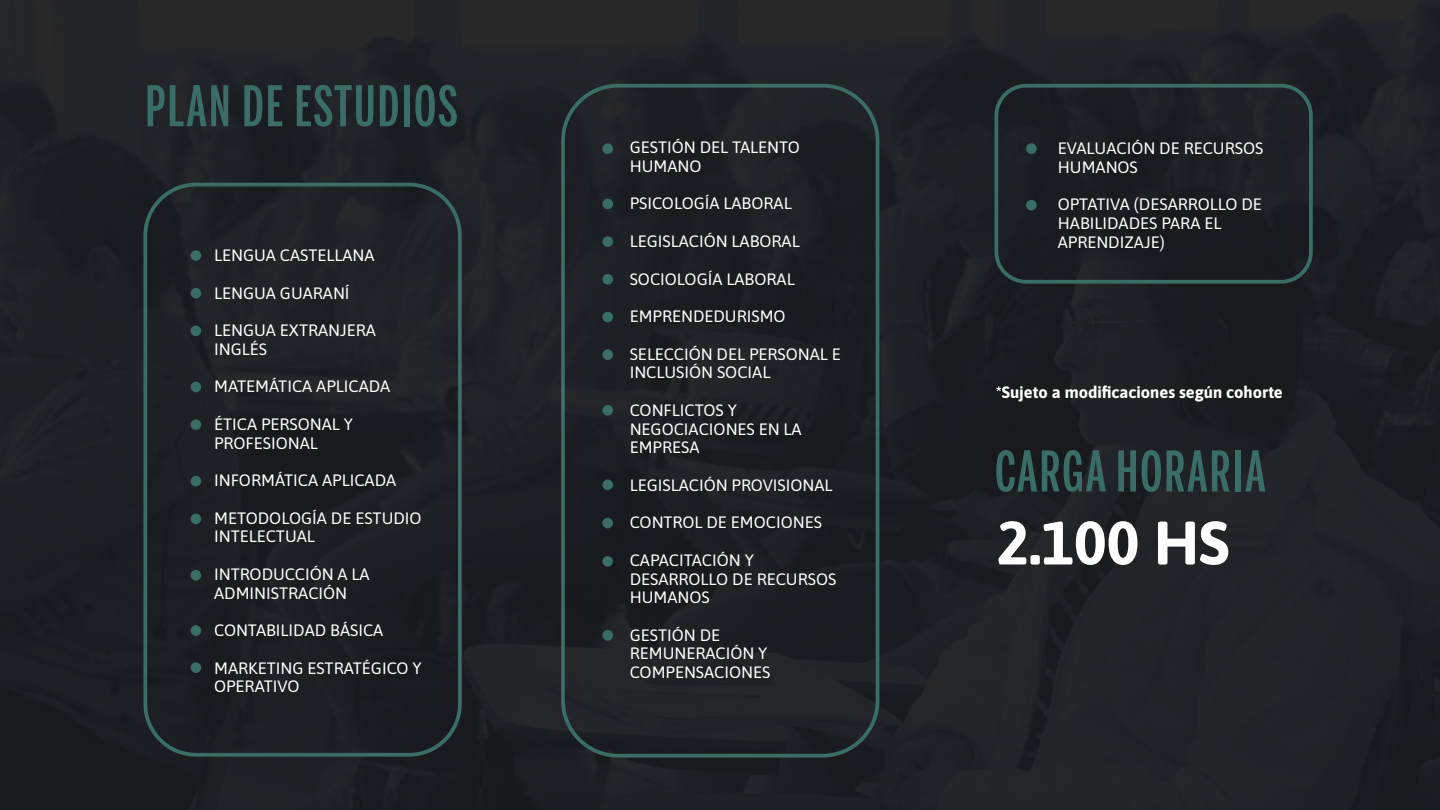
<style>
.page{position:relative;width:1440px;height:810px;background:#1e2124}
.page>*{position:absolute;margin:0;border:0;box-sizing:border-box;transform-origin:0 0}
.t1{font:700 61.12px "Asap";color:#fff}
.t2{font:500 55.5px "Benton Sans Extra Comp";letter-spacing:.035em;color:#3b6d67}
.t3{font:16.5px/18.8px "Asap";color:#fff}
.t4{font:700 16.5px "Asap";color:#fff}
</style>
<div class="page">
<div style="left:561px;top:84px;width:318px;height:674px;border:4px solid #3b6d67;border-radius:55px"></div>
<div style="left:994px;top:84px;width:319px;height:200px;border:4px solid #3b6d67;border-radius:30px"></div>
<div style="left:143px;top:183px;width:319px;height:574px;border:4px solid #3b6d67;border-radius:51px"></div>
<div style="left:602px;top:143px;width:11px;height:11px;background:#3b6d67;border-radius:50%"></div>
<div style="left:1026px;top:143px;width:11px;height:11px;background:#3b6d67;border-radius:50%"></div>
<div style="left:1026px;top:200px;width:11px;height:10px;background:#3b6d67;border-radius:50%"></div>
<div style="left:602px;top:199px;width:11px;height:10px;background:#3b6d67;border-radius:50%"></div>
<div style="left:602px;top:236px;width:11px;height:11px;background:#3b6d67;border-radius:50%"></div>
<div style="left:602px;top:274px;width:11px;height:11px;background:#3b6d67;border-radius:50%"></div>
<div style="left:602px;top:312px;width:11px;height:10px;background:#3b6d67;border-radius:50%"></div>
<div style="left:602px;top:349px;width:11px;height:11px;background:#3b6d67;border-radius:50%"></div>
<div style="left:602px;top:405px;width:11px;height:11px;background:#3b6d67;border-radius:50%"></div>
<div style="left:602px;top:480px;width:11px;height:10px;background:#3b6d67;border-radius:50%"></div>
<div style="left:602px;top:518px;width:11px;height:10px;background:#3b6d67;border-radius:50%"></div>
<div style="left:602px;top:556px;width:11px;height:11px;background:#3b6d67;border-radius:50%"></div>
<div style="left:602px;top:630px;width:11px;height:11px;background:#3b6d67;border-radius:50%"></div>
<div style="left:191px;top:250px;width:10px;height:11px;background:#3b6d67;border-radius:50%"></div>
<div style="left:191px;top:288px;width:10px;height:11px;background:#3b6d67;border-radius:50%"></div>
<div style="left:191px;top:326px;width:10px;height:10px;background:#3b6d67;border-radius:50%"></div>
<div style="left:191px;top:382px;width:10px;height:10px;background:#3b6d67;border-radius:50%"></div>
<div style="left:191px;top:419px;width:10px;height:11px;background:#3b6d67;border-radius:50%"></div>
<div style="left:191px;top:476px;width:10px;height:10px;background:#3b6d67;border-radius:50%"></div>
<div style="left:191px;top:514px;width:10px;height:10px;background:#3b6d67;border-radius:50%"></div>
<div style="left:191px;top:570px;width:10px;height:11px;background:#3b6d67;border-radius:50%"></div>
<div style="left:191px;top:625px;width:10px;height:11px;background:#3b6d67;border-radius:50%"></div>
<div style="left:191px;top:662px;width:10px;height:11px;background:#3b6d67;border-radius:50%"></div>
<h2 class="t2" style="left:145px;top:74px;width:314px">PLAN DE ESTUDIOS</h2>
<p class="t3" style="left:214px;top:245px;width:162px">LENGUA CASTELLANA</p>
<p class="t3" style="left:214px;top:282px;width:137px">LENGUA GUARANÍ</p>
<p class="t3" style="left:214px;top:320px;width:163px">LENGUA EXTRANJERA<br>INGLÉS</p>
<p class="t3" style="left:214px;top:376px;width:178px">MATEMÁTICA APLICADA</p>
<p class="t3" style="left:214px;top:414px;width:140px">ÉTICA PERSONAL Y<br>PROFESIONAL</p>
<p class="t3" style="left:214px;top:470px;width:184px">INFORMÁTICA APLICADA</p>
<p class="t3" style="left:214px;top:507px;width:209px">METODOLOGÍA DE ESTUDIO<br>INTELECTUAL</p>
<p class="t3" style="left:214px;top:564px;width:157px">INTRODUCCIÓN A LA<br>ADMINISTRACIÓN</p>
<p class="t3" style="left:214px;top:620px;width:171px">CONTABILIDAD BÁSICA</p>
<p class="t3" style="left:214px;top:657px;width:209px">MARKETING ESTRATÉGICO Y<br>OPERATIVO</p>
<p class="t3" style="left:630px;top:137px;width:172px">GESTIÓN DEL TALENTO<br>HUMANO</p>
<p class="t3" style="left:630px;top:193px;width:163px">PSICOLOGÍA LABORAL</p>
<p class="t3" style="left:630px;top:231px;width:171px">LEGISLACIÓN LABORAL</p>
<p class="t3" style="left:630px;top:268px;width:166px">SOCIOLOGÍA LABORAL</p>
<p class="t3" style="left:630px;top:306px;width:157px">EMPRENDEDURISMO</p>
<p class="t3" style="left:630px;top:343px;width:213px">SELECCIÓN DEL PERSONAL E<br>INCLUSIÓN SOCIAL</p>
<p class="t3" style="left:630px;top:400px;width:173px">CONFLICTOS Y<br>NEGOCIACIONES EN LA<br>EMPRESA</p>
<p class="t3" style="left:630px;top:475px;width:204px">LEGISLACIÓN PROVISIONAL</p>
<p class="t3" style="left:630px;top:512px;width:194px">CONTROL DE EMOCIONES</p>
<p class="t3" style="left:630px;top:550px;width:208px">CAPACITACIÓN Y<br>DESARROLLO DE RECURSOS<br>HUMANOS</p>
<p class="t3" style="left:630px;top:625px;width:142px">GESTIÓN DE<br>REMUNERACIÓN Y<br>COMPENSACIONES</p>
<p class="t3" style="left:1058px;top:138px;width:207px">EVALUACIÓN DE RECURSOS<br>HUMANOS</p>
<p class="t3" style="left:1058px;top:194px;width:206px">OPTATIVA (DESARROLLO DE<br>HABILIDADES PARA EL<br>APRENDIZAJE)</p>
<p class="t4" style="left:996px;top:380px;width:289px">*Sujeto a modificaciones según cohorte</p>
<h2 class="t2" style="left:995px;top:439px;width:272px">CARGA HORARIA</h2>
<h1 class="t1" style="left:996px;top:499px;width:235px">2.100 HS</h1>
</div>
